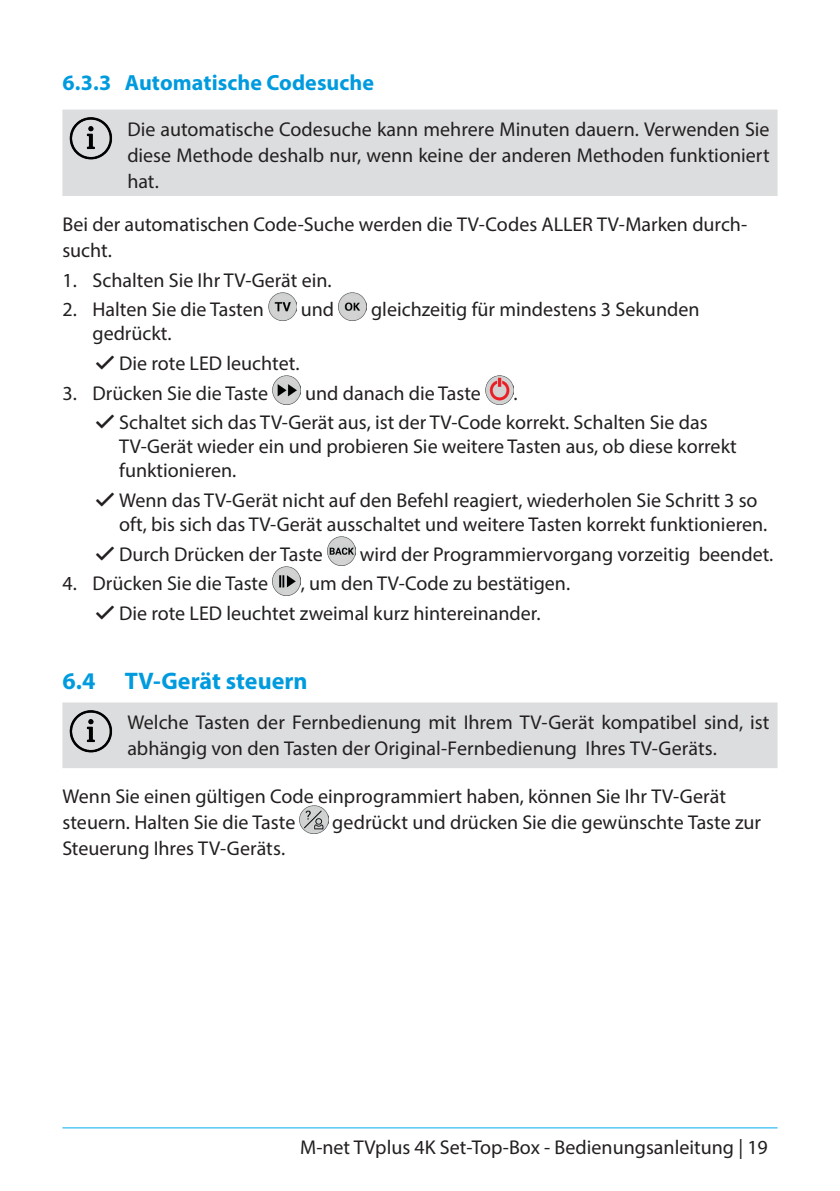
<style>
.page{position:relative;width:840px;height:1191px;background:#fff}
.page>*{position:absolute;margin:0;border:0;box-sizing:border-box;transform-origin:0 0}
.t1{font:700 24px "Myriad Pro";color:#009bde}
.t2{font:700 22px "Myriad Pro";color:#009bde}
.t3{font:20px/26px "Myriad Pro";color:#231f20}
</style>
<div class="page">
<hr style="left:62px;top:1127px;width:715px;height:1px;background:#00aeef">
<div style="left:62px;top:110px;width:715px;height:86px;background:#dcdddf"></div>
<img style="left:268px;top:292px;width:28px;height:29px">
<img style="left:338px;top:292px;width:28px;height:29px">
<img style="left:272px;top:376px;width:28px;height:28px">
<img style="left:485px;top:376px;width:28px;height:28px">
<img style="left:327px;top:537px;width:28px;height:28px">
<img style="left:272px;top:566px;width:28px;height:29px">
<div style="left:62px;top:702px;width:715px;height:66px;background:#dcdddf"></div>
<img style="left:299px;top:805px;width:29px;height:28px">
<img style="left:65px;top:116px;width:51px;height:45px">
<img style="left:65px;top:708px;width:51px;height:46px">
<p class="t2" style="left:62px;top:68px;width:313px">6.3.3 Automatische Codesuche</p>
<p class="t3" style="left:127px;top:116px;width:643px;text-align:justify">Die automatische Codesuche kann mehrere Minuten dauern. Verwenden Sie diese Methode deshalb nur, wenn keine der anderen Methoden funktioniert hat.</p>
<p class="t3" style="left:62px;top:211px;width:686px">Bei der automatischen Code-Suche werden die TV-Codes ALLER TV-Marken durch&shy;sucht.</p>
<p class="t3" style="left:62px;top:267px;width:270px">1. Schalten Sie Ihr TV-Gerät ein.</p>
<p class="t3" style="left:62px;top:296px;width:203px">2. Halten Sie die Tasten</p>
<p class="t3" style="left:300px;top:296px;width:35px">und</p>
<p class="t3" style="left:371px;top:296px;width:330px">gleichzeitig für mindestens 3 Sekunden</p>
<p class="t3" style="left:119px;top:318px;width:182px;line-height:29.6px;text-indent:-27px">gedrückt.<br>Die rote LED leuchtet.</p>
<p class="t3" style="left:62px;top:380px;width:207px">3. Drücken Sie die Taste</p>
<p class="t3" style="left:305px;top:380px;width:177px">und danach die Taste</p>
<p class="t3" style="left:119px;top:378px;width:589px;line-height:29.6px;text-indent:394px">.<br>Schaltet sich das TV-Gerät aus, ist der TV-Code korrekt. Schalten Sie das</p>
<p class="t3" style="left:119px;top:434px;width:618px;line-height:24px">TV-Gerät wieder ein und probieren Sie weitere Tasten aus, ob diese korrekt funktionieren.</p>
<p class="t3" style="left:119px;top:488px;width:649px;line-height:24px">Wenn das TV-Gerät nicht auf den Befehl reagiert, wiederholen Sie Schritt 3 so oft, bis sich das TV-Gerät ausschaltet und weitere Tasten korrekt funktionieren.</p>
<p class="t3" style="left:119px;top:541px;width:205px">Durch Drücken der Taste</p>
<p class="t3" style="left:359px;top:541px;width:415px">wird der Programmiervorgang vorzeitig beendet.</p>
<p class="t3" style="left:62px;top:570px;width:207px">4. Drücken Sie die Taste</p>
<p class="t3" style="left:119px;top:568px;width:452px;line-height:29.6px;text-indent:181px">, um den TV-Code zu bestätigen.<br>Die rote LED leuchtet zweimal kurz hintereinander.</p>
<p class="t1" style="left:62px;top:665px;width:246px">6.4 TV-Gerät steuern</p>
<p class="t3" style="left:127px;top:709px;width:643px">Welche Tasten der Fernbedienung mit Ihrem TV-Gerät kompatibel sind, ist abhängig von den Tasten der Original-Fernbedienung Ihres TV-Geräts.</p>
<p class="t3" style="left:62px;top:783px;width:664px">Wenn Sie einen gültigen Code einprogrammiert haben, können Sie Ihr TV-Gerät steuern. Halten Sie die Taste</p>
<p class="t3" style="left:332px;top:809px;width:430px">gedrückt und drücken Sie die gewünschte Taste zur</p>
<p class="t3" style="left:62px;top:835px;width:224px">Steuerung Ihres TV-Geräts.</p>
<p class="t3" style="left:300px;top:1133px;width:469px">M-net TVplus 4K Set-Top-Box - Bedienungsanleitung | 19</p>
</div>
